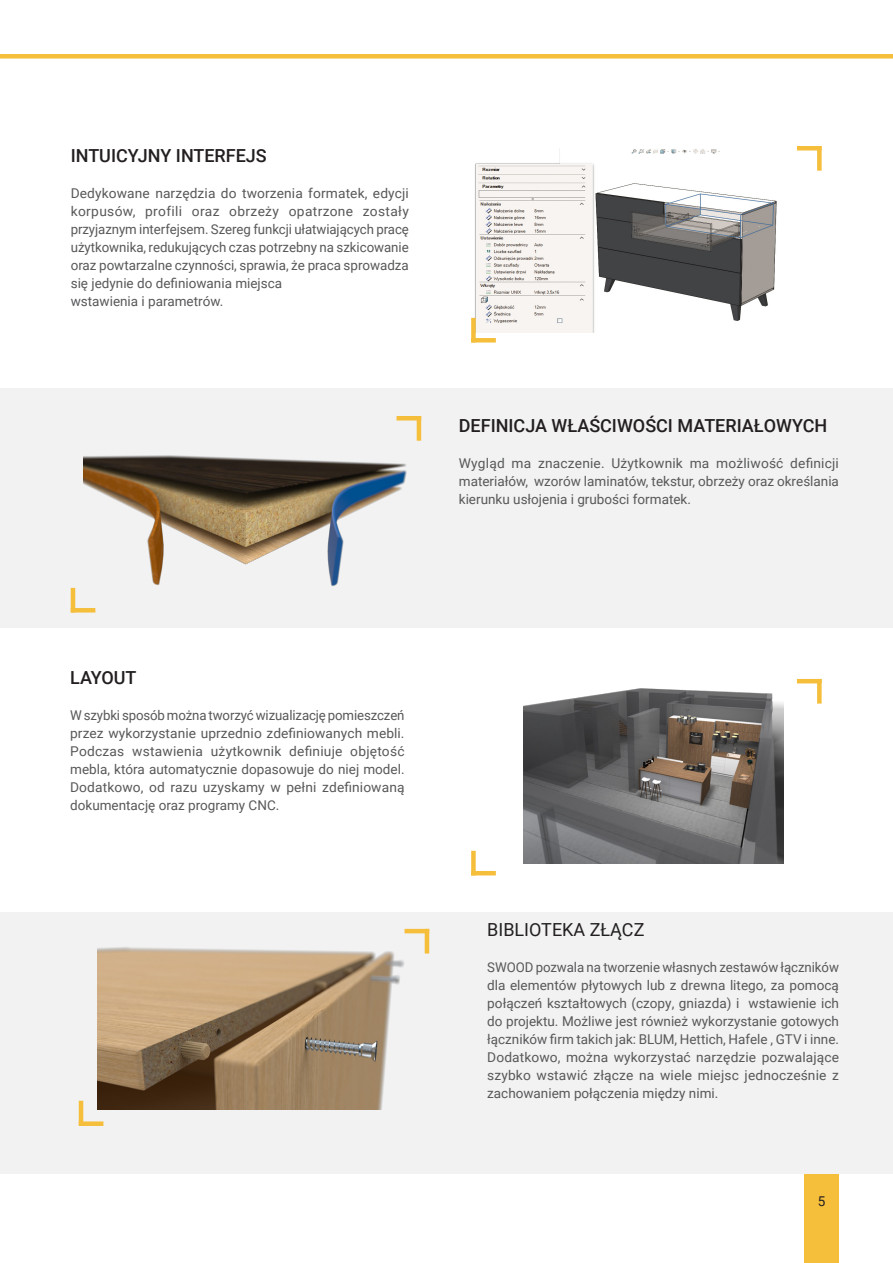
<style>
.page{position:relative;width:893px;height:1263px;background:#fff}
.page>*{position:absolute;margin:0;border:0;box-sizing:border-box;transform-origin:0 0}
.t1{font:500 18px "Roboto";color:#231f20}
.t2{font:18px "Roboto";color:#231f20}
.t3{font:13.5px/18px "Roboto";color:#57585a;text-align:justify}
.t4{font:13.5px "Roboto";color:#231f20}
</style>
<div class="page">
<div style="left:804px;top:1167px;width:35px;height:96px;background:#f5be3b"></div>
<div style="left:0;top:913px;width:893px;height:261px;background:#f2f2f2"></div>
<div style="left:0;top:388px;width:893px;height:240px;background:#f2f2f2"></div>
<img style="left:474px;top:148px;width:343px;height:184px">
<img style="left:84px;top:455px;width:323px;height:131px">
<hr style="left:71px;top:608px;width:24px;height:4px;background:#f5be3b">
<hr style="left:71px;top:588px;width:4px;height:24px;background:#f5be3b">
<hr style="left:396px;top:416px;width:25px;height:4px;background:#f5be3b">
<hr style="left:417px;top:416px;width:4px;height:25px;background:#f5be3b">
<img style="left:97px;top:947px;width:307px;height:163px">
<hr style="left:79px;top:1101px;width:4px;height:24px;background:#f5be3b">
<hr style="left:405px;top:929px;width:24px;height:4px;background:#f5be3b">
<hr style="left:425px;top:929px;width:4px;height:24px;background:#f5be3b">
<div style="left:79px;top:1121px;width:24px;height:5px;background:#f5be3b"></div>
<hr style="left:471px;top:338px;width:25px;height:4px;background:#f5be3b">
<div style="left:471px;top:318px;width:5px;height:24px;background:#f5be3b"></div>
<hr style="left:797px;top:146px;width:25px;height:4px;background:#f5be3b">
<div style="left:817px;top:146px;width:5px;height:25px;background:#f5be3b"></div>
<hr style="left:471px;top:871px;width:25px;height:4px;background:#f5be3b">
<div style="left:471px;top:851px;width:5px;height:24px;background:#f5be3b"></div>
<hr style="left:797px;top:679px;width:25px;height:4px;background:#f5be3b">
<div style="left:817px;top:679px;width:5px;height:25px;background:#f5be3b"></div>
<img style="left:523px;top:688px;width:261px;height:175px">
<div style="left:0;top:54px;width:893px;height:5px;background:#f5be3b"></div>
<p class="t1" style="left:71px;top:143px;width:198px">INTUICYJNY INTERFEJS</p>
<p class="t3" style="left:71px;top:184px;width:340px">Dedykowane narzędzia do tworzenia formatek, edycji korpusów, profili oraz obrzeży opatrzone zostały przyjaznym interfejsem. Szereg funkcji ułatwiających pracę użytkownika, redukujących czas potrzebny na szkicowanie oraz powtarzalne czynności, sprawia, że praca sprowadza się jedynie do definiowania miejsca</p>
<p class="t3" style="left:71px;top:292px;width:154px">wstawienia i parametrów.</p>
<p class="t1" style="left:459px;top:413px;width:370px">DEFINICJA WŁAŚCIWOŚCI MATERIAŁOWYCH</p>
<p class="t3" style="left:459px;top:454px;width:382px">Wygląd ma znaczenie. Użytkownik ma możliwość definicji materiałów, wzorów laminatów, tekstur, obrzeży oraz określania kierunku usłojenia i grubości formatek.</p>
<p class="t1" style="left:70px;top:665px;width:68px">LAYOUT</p>
<p class="t3" style="left:70px;top:706px;width:336px">W szybki sposób można tworzyć wizualizację pomieszczeń przez wykorzystanie uprzednio zdefiniowanych mebli.<br>Podczas wstawienia użytkownik definiuje objętość mebla, która automatycznie dopasowuje do niej model.<br>Dodatkowo, od razu uzyskamy w pełni zdefiniowaną dokumentację oraz programy CNC.</p>
<p class="t2" style="left:487px;top:917px;width:159px">BIBLIOTEKA ZŁĄCZ</p>
<p class="t3" style="left:487px;top:958px;width:353px">SWOOD pozwala na tworzenie własnych zestawów łączników dla elementów płytowych lub z drewna litego, za pomocą połączeń kształtowych (czopy, gniazda) i wstawienie ich do projektu. Możliwe jest również wykorzystanie gotowych łączników firm takich jak: BLUM, Hettich, Hafele , GTV i inne.<br>Dodatkowo, można wykorzystać narzędzie pozwalające szybko wstawić złącze na wiele miejsc jednocześnie z zachowaniem połączenia między nimi.</p>
<p class="t4" style="left:818px;top:1192px;width:9px">5</p>
</div>
